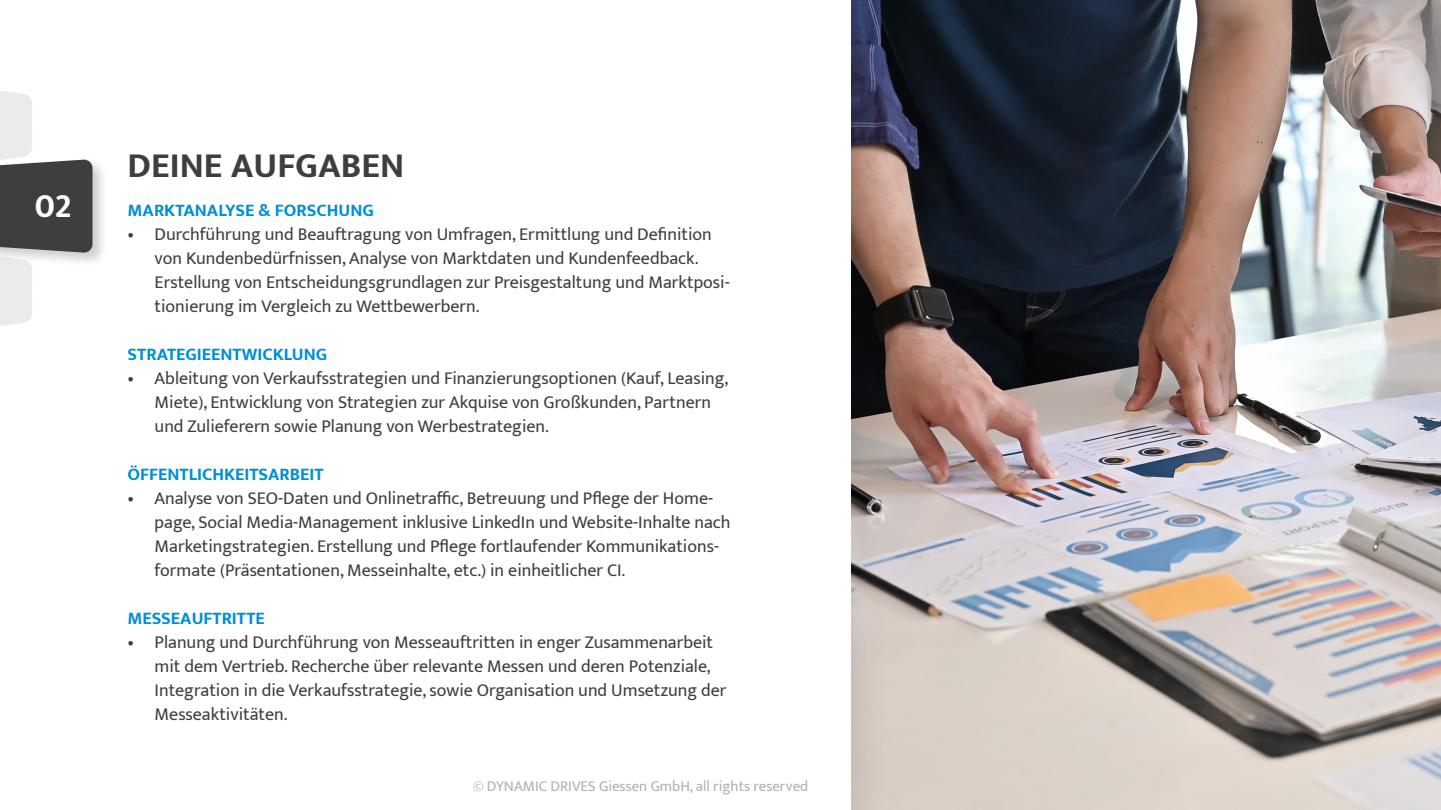
<style>
.page{position:relative;width:1441px;height:810px;background:#fff}
.page>*{position:absolute;margin:0;border:0;box-sizing:border-box;transform-origin:0 0}
.DDG-Kapitel_Headline_1{font:700 36px "Mukta Mahee";color:#3e3e3f}
.t1{font:700 36px "Mukta Mahee";color:#fff}
.t2{font:18px/24px "Mukta Mahee";color:#3e3e3f}
.DDG-Inhalt_Text_AA_blue{font:700 18px "Mukta Mahee";color:#008fd5}
.t3{font:15px "Mukta Mahee";color:#b1b1b1}
</style>
<div class="page">
<img style="left:890px;top:0;width:550px;height:810px">
<div style="left:0;top:0;width:890px;height:810px;background:#000;opacity:.1"></div>
<div style="left:0;top:0;width:850px;height:810px;background:#fff"></div>
<div style="left:0;top:157px;width:108px;height:110px;background:#000;opacity:.2"></div>
<svg style="left:0;top:91px;width:92px;height:235px"></svg>
<p class="t1" style="left:35px;top:184px;width:38px">02</p>
<p class="DDG-Kapitel_Headline_1" style="left:128px;top:143px;width:278px">DEINE AUFGABEN</p>
<p class="DDG-Inhalt_Text_AA_blue" style="left:128px;top:199px;width:247px">MARKTANALYSE &amp; FORSCHUNG</p>
<p class="t2" style="left:155px;top:222px;width:576px;text-indent:-27px">• Durchführung und Beauftragung von Umfragen, Ermittlung und Definition von Kundenbedürfnissen, Analyse von Marktdaten und Kundenfeedback.<br>Erstellung von Entscheidungsgrundlagen zur Preisgestaltung und Marktposi&shy;tionierung im Vergleich zu Wettbewerbern.</p>
<p class="DDG-Inhalt_Text_AA_blue" style="left:128px;top:343px;width:201px">STRATEGIEENTWICKLUNG</p>
<p class="t2" style="left:155px;top:366px;width:575px;text-indent:-27px">• Ableitung von Verkaufsstrategien und Finanzierungsoptionen (Kauf, Leasing,<br>Miete), Entwicklung von Strategien zur Akquise von Großkunden, Partnern und Zulieferern sowie Planung von Werbestrategien.</p>
<p class="DDG-Inhalt_Text_AA_blue" style="left:128px;top:463px;width:197px">ÖFFENTLICHKEITSARBEIT</p>
<p class="t2" style="left:155px;top:486px;width:577px;text-indent:-27px">• Analyse von SEO-Daten und Onlinetraffic, Betreuung und Pflege der Home&shy;page, Social Media-Management inklusive LinkedIn und Website-Inhalte nach Marketingstrategien. Erstellung und Pflege fortlaufender Kommunikations&shy;formate (Präsentationen, Messeinhalte, etc.) in einheitlicher CI.</p>
<p class="DDG-Inhalt_Text_AA_blue" style="left:128px;top:607px;width:139px">MESSEAUFTRITTE</p>
<p class="t2" style="left:155px;top:630px;width:573px;text-indent:-27px">• Planung und Durchführung von Messeauftritten in enger Zusammenarbeit mit dem Vertrieb. Recherche über relevante Messen und deren Potenziale, Integration in die Verkaufsstrategie, sowie Organisation und Umsetzung der Messeaktivitäten.</p>
<p class="t3" style="left:473px;top:777px;width:337px">© DYNAMIC DRIVES Giessen GmbH, all rights reserved</p>
</div>
